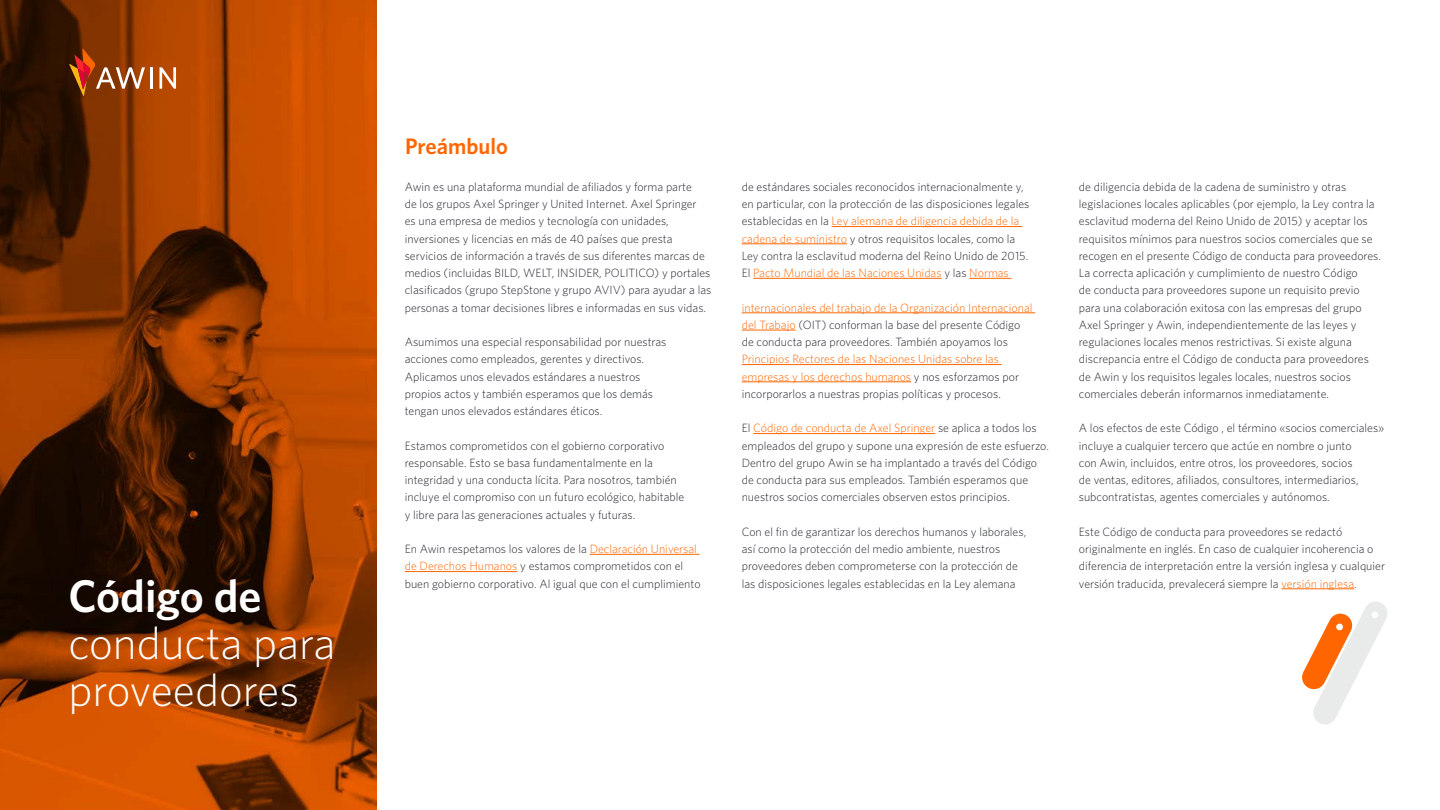
<style>
.page{position:relative;width:1440px;height:810px;background:#fff}
.page>*{position:absolute;margin:0;border:0;box-sizing:border-box;transform-origin:0 0}
.t1{font:300 45.75px/47.2px "Whitney";color:#fff}
.t2{font:600 45.75px "Whitney";color:#fff}
.t3{font:600 22.5px "Whitney";color:#f60}
.t4{font:300 12px/17.2px "Whitney";color:#23282c}
.t5{font:300 12px/17.2px "Whitney";color:#f60}
.s1{color:#f60}
.s2{color:#23282c}
</style>
<div class="page">
<img style="left:0;top:0;width:376px;height:810px">
<hr style="left:150px;top:67px;width:3px;height:22px;background:#fff">
<svg style="left:159px;top:67px;width:17px;height:22px"></svg>
<svg style="left:69px;top:49px;width:76px;height:47px;background:#9a4a1d"></svg>
<hr style="left:590px;top:554px;width:110px;height:1px;background:#f60">
<hr style="left:405px;top:571px;width:112px;height:1px;background:#f60">
<hr style="left:832px;top:226px;width:190px;height:1px;background:#f60">
<hr style="left:742px;top:244px;width:105px;height:1px;background:#f60">
<hr style="left:753px;top:278px;width:189px;height:1px;background:#f60">
<hr style="left:969px;top:278px;width:43px;height:1px;background:#f60">
<hr style="left:742px;top:313px;width:293px;height:1px;background:#f60">
<hr style="left:742px;top:330px;width:54px;height:1px;background:#f60">
<hr style="left:742px;top:364px;width:260px;height:1px;background:#f60">
<hr style="left:742px;top:382px;width:169px;height:1px;background:#f60">
<hr style="left:753px;top:433px;width:182px;height:1px;background:#f60">
<svg style="left:1302px;top:602px;width:86px;height:123px"></svg>
<hr style="left:1281px;top:589px;width:73px;height:1px;background:#f60">
<h1 class="t2" style="left:68px;top:565px;width:195px">Código de</h1>
<h1 class="t1" style="left:68px;top:618px;width:269px">conducta para proveedores</h1>
<h2 class="t3" style="left:405px;top:131px;width:104px">Preámbulo</h2>
<p class="t4" style="left:405px;top:178px;width:308px">Awin es una plataforma mundial de afiliados y forma parte<br>de los grupos Axel Springer y United Internet. Axel Springer<br>es una empresa de medios y tecnología con unidades, inversiones y licencias en más de 40 países que presta servicios de información a través de sus diferentes marcas de medios (incluidas BILD, WELT, INSIDER, POLITICO) y portales clasificados (grupo StepStone y grupo AVIV) para ayudar a las personas a tomar decisiones libres e informadas en sus vidas.</p>
<p class="t4" style="left:405px;top:333px;width:263px">Asumimos una especial responsabilidad por nuestras acciones como empleados, gerentes y directivos.<br>Aplicamos unos elevados estándares a nuestros propios actos y también esperamos que los demás tengan unos elevados estándares éticos.</p>
<p class="t4" style="left:405px;top:436px;width:281px">Estamos comprometidos con el gobierno corporativo responsable. Esto se basa fundamentalmente en la integridad y una conducta lícita. Para nosotros, también incluye el compromiso con un futuro ecológico, habitable y libre para las generaciones actuales y futuras.</p>
<p class="t4" style="left:405px;top:540px;width:297px">En Awin respetamos los valores de la <span class="s1">Declaración Universal de Derechos Humanos</span> y estamos comprometidos con el buen gobierno corporativo. Al igual que con el cumplimiento</p>
<p class="t4" style="left:742px;top:178px;width:289px">de estándares sociales reconocidos internacionalmente y, en particular, con la protección de las disposiciones legales establecidas en la <span class="s1">Ley alemana de diligencia debida de la cadena de suministro</span> y otros requisitos locales, como la Ley contra la esclavitud moderna del Reino Unido de 2015.<br>El <span class="s1">Pacto Mundial de las Naciones Unidas</span> y las <span class="s1">Normas</span></p>
<p class="t4" style="left:742px;top:298px;width:292px"><span class="s1">internacionales del trabajo de la Organización Internacional del Trabajo</span> (OIT) conforman la base del presente Código de conducta para proveedores. También apoyamos los</p>
<p class="t5" style="left:742px;top:350px;width:279px">Principios Rectores de las Naciones Unidas sobre las empresas y los derechos humanos <span class="s2">y nos esforzamos por incorporarlos a nuestras propias políticas y procesos.</span></p>
<p class="t4" style="left:742px;top:419px;width:309px">El <span class="s1">Código de conducta de Axel Springer</span> se aplica a todos los empleados del grupo y supone una expresión de este esfuerzo.<br>Dentro del grupo Awin se ha implantado a través del Código de conducta para sus empleados. También esperamos que nuestros socios comerciales observen estos principios.</p>
<p class="t4" style="left:742px;top:523px;width:286px">Con el fin de garantizar los derechos humanos y laborales, así como la protección del medio ambiente, nuestros proveedores deben comprometerse con la protección de las disposiciones legales establecidas en la Ley alemana</p>
<p class="t4" style="left:1079px;top:178px;width:304px">de diligencia debida de la cadena de suministro y otras legislaciones locales aplicables (por ejemplo, la Ley contra la esclavitud moderna del Reino Unido de 2015) y aceptar los requisitos mínimos para nuestros socios comerciales que se recogen en el presente Código de conducta para proveedores.<br>La correcta aplicación y cumplimiento de nuestro Código<br>de conducta para proveedores supone un requisito previo para una colaboración exitosa con las empresas del grupo Axel Springer y Awin, independientemente de las leyes y regulaciones locales menos restrictivas. Si existe alguna discrepancia entre el Código de conducta para proveedores de Awin y los requisitos legales locales, nuestros socios comerciales deberán informarnos inmediatamente.</p>
<p class="t4" style="left:1079px;top:419px;width:307px">A los efectos de este Código , el término «socios comerciales» incluye a cualquier tercero que actúe en nombre o junto<br>con Awin, incluidos, entre otros, los proveedores, socios<br>de ventas, editores, afiliados, consultores, intermediarios, subcontratistas, agentes comerciales y autónomos.</p>
<p class="t4" style="left:1079px;top:523px;width:308px">Este Código de conducta para proveedores se redactó originalmente en inglés. En caso de cualquier incoherencia o diferencia de interpretación entre la versión inglesa y cualquier versión traducida, prevalecerá siempre la <span class="s1">versión inglesa</span>.</p>
</div>
